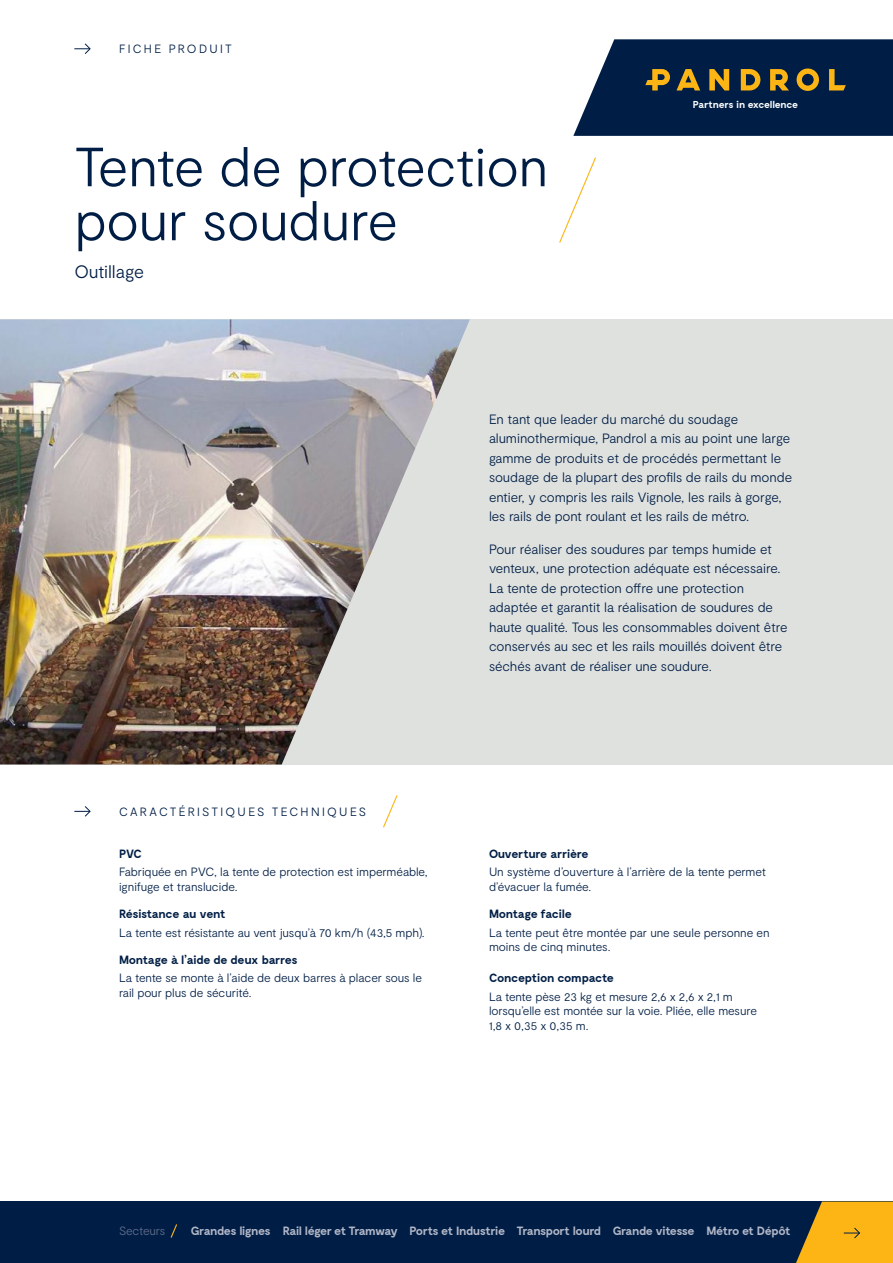
<style>
.page{position:relative;width:893px;height:1263px;background:#fff}
.page>*{position:absolute;margin:0;border:0;box-sizing:border-box;transform-origin:0 0}
.t1{font:300 55.05px/54px "Moderat";letter-spacing:-.01em;color:#001e45}
.t2{font:300 18px "Moderat";letter-spacing:-.01em;color:#001e45}
.t3{font:300 13.5px/19.5px "Moderat";letter-spacing:-.01em;color:#001e45}
.t4{font:300 12px/14.4px "Moderat";letter-spacing:-.01em;color:#001e45}
.t5{font:700 12px "Moderat";letter-spacing:-.025em;color:#001e45}
.t6{font:700 12px "Moderat";letter-spacing:-.045em;color:#b3b7c8}
.t7{font:300 12px "Moderat";letter-spacing:.19em;color:#001e45}
.t8{font:300 12px "Moderat";letter-spacing:-.015em;color:#656f8d}
.t9{font:700 10.05px "Moderat";letter-spacing:-.025em;color:#fff}
</style>
<div class="page">
<svg style="left:573px;top:39px;width:320px;height:97px;background:#21364e"></svg>
<div style="left:0;top:319px;width:893px;height:445px;background:#dfe1df"></div>
<svg style="left:74px;top:806px;width:17px;height:11px"></svg>
<svg style="left:383px;top:795px;width:15px;height:33px"></svg>
<svg style="left:559px;top:157px;width:37px;height:86px"></svg>
<div style="left:0;top:1201px;width:893px;height:62px;background:#001e45"></div>
<svg style="left:74px;top:43px;width:17px;height:11px"></svg>
<svg style="left:796px;top:1201px;width:97px;height:62px;background:#d69e1c"></svg>
<img style="left:0;top:319px;width:470px;height:445px">
<svg style="left:170px;top:1224px;width:7px;height:14px"></svg>
<p class="t7" style="left:119px;top:42px;width:114px">FICHE PRODUIT</p>
<h1 class="t1" style="left:74px;top:140px;width:475px">Tente de protection pour soudure</h1>
<h2 class="t2" style="left:74px;top:261px;width:71px">Outillage</h2>
<p class="t9" style="left:693px;top:98px;width:107px">Partners in excellence</p>
<p class="t7" style="left:119px;top:805px;width:248px">CARACTÉRISTIQUES TECHNIQUES</p>
<p class="t5" style="left:119px;top:847px;width:24px">PVC</p>
<p class="t4" style="left:119px;top:865px;width:310px">Fabriquée en PVC, la tente de protection est imperméable, ignifuge et translucide.</p>
<p class="t5" style="left:119px;top:907px;width:108px">Résistance au vent</p>
<p class="t4" style="left:119px;top:925px;width:307px">La tente est résistante au vent jusqu’à 70 km/h (43,5 mph).</p>
<p class="t5" style="left:119px;top:953px;width:180px">Montage à l’aide de deux barres</p>
<p class="t4" style="left:119px;top:971px;width:304px">La tente se monte à l’aide de deux barres à placer sous le rail pour plus de sécurité.</p>
<p class="t3" style="left:489px;top:409px;width:305px">En tant que leader du marché du soudage aluminothermique, Pandrol a mis au point une large gamme de produits et de procédés permettant le soudage de la plupart des profils de rails du monde entier, y compris les rails Vignole, les rails à gorge, les rails de pont roulant et les rails de métro.</p>
<p class="t3" style="left:489px;top:539px;width:300px">Pour réaliser des soudures par temps humide et venteux, une protection adéquate est nécessaire.<br>La tente de protection offre une protection adaptée et garantit la réalisation de soudures de haute qualité. Tous les consommables doivent être conservés au sec et les rails mouillés doivent être séchés avant de réaliser une soudure.</p>
<p class="t5" style="left:489px;top:847px;width:101px">Ouverture arrière</p>
<p class="t4" style="left:489px;top:865px;width:278px">Un système d’ouverture à l’arrière de la tente permet d’évacuer la fumée.</p>
<p class="t5" style="left:489px;top:907px;width:84px">Montage facile</p>
<p class="t4" style="left:489px;top:925px;width:282px">La tente peut être montée par une seule personne en moins de cinq minutes.</p>
<p class="t5" style="left:489px;top:971px;width:126px">Conception compacte</p>
<p class="t4" style="left:489px;top:990px;width:269px">La tente pèse 23 kg et mesure 2,6 x 2,6 x 2,1 m lorsqu’elle est montée sur la voie. Pliée, elle mesure<br>1,8 x 0,35 x 0,35 m.</p>
<p class="t8" style="left:119px;top:1224px;width:48px">Secteurs</p>
<p class="t6" style="left:191px;top:1224px;width:602px">Grandes lignes Rail léger et Tramway Ports et Industrie Transport lourd Grande vitesse Métro et Dépôt</p>
</div>
